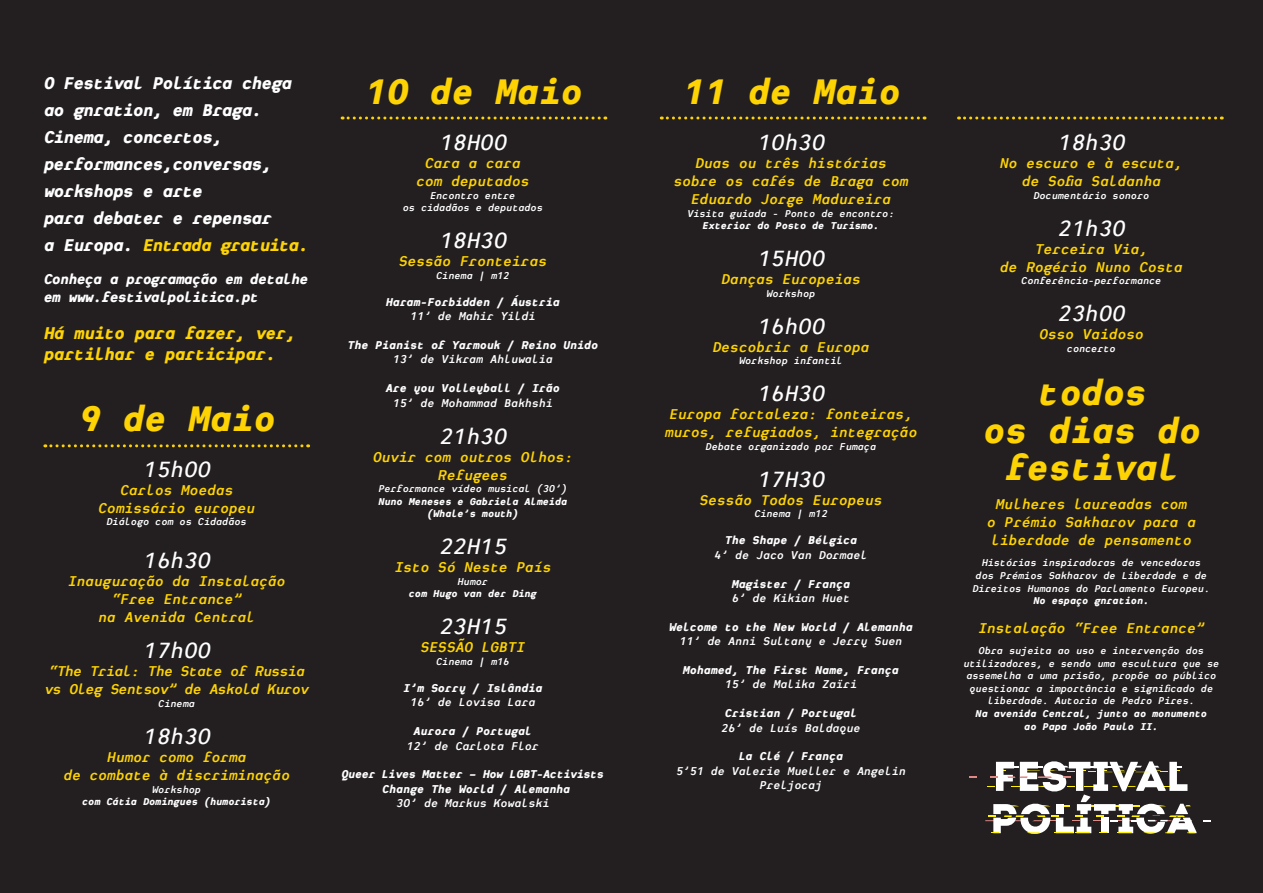
<style>
.page{position:relative;width:1263px;height:893px;background:#231f20}
.page>*{position:absolute;margin:0;border:0;box-sizing:border-box;transform-origin:0 0}
.t1{font:37.5px/37.5px "Heimat Regular 4";color:#fed304;text-align:center}
.t2{font:23.25px "Heimat Regular 6";color:#fff}
.t3{font:18px/27px "Heimat Regular 4";letter-spacing:-.03em;color:#fff}
.t4{font:18px/21.6px "Heimat Regular 4";letter-spacing:-.02em;color:#fed304}
.t5{font:italic 700 15px/18px "Heimat Mono";color:#fed304;text-align:center}
.t6{font:italic 700 15px/18px "Heimat Mono";letter-spacing:-.03em;color:#fed304}
.t7{font:15px/18px "Heimat Regular 4";letter-spacing:-.03em;color:#fff}
.t8{font:italic 700 12px/14.4px "Heimat Mono";color:#fff;text-align:center}
.t9{font:12px "Heimat Regular 4";color:#fff}
.t10{font:12px/14.4px "Heimat Regular 4";letter-spacing:-.02em;color:#fff;text-align:center}
.t11{font:italic 700 10.5px/12.6px "Heimat Mono";color:#fff;text-align:center}
.t12{font:10.5px/12.6px "Heimat Regular 4";color:#fff;text-align:center}
.s1{color:#fed304}
</style>
<div class="page">
<svg style="left:661px;top:116px;width:264px;height:3px"></svg>
<svg style="left:958px;top:116px;width:264px;height:3px"></svg>
<svg style="left:970px;top:776px;width:7px;height:2px"></svg>
<svg style="left:985px;top:761px;width:211px;height:73px"></svg>
<svg style="left:45px;top:444px;width:264px;height:3px"></svg>
<svg style="left:342px;top:116px;width:264px;height:3px"></svg>
<p class="t3" style="left:43px;top:69px;width:266px">O Festival Política chega ao gnration, em Braga.<br>Cinema, concertos, performances,conversas, workshops e arte<br>para debater e repensar<br>a Europa. <span class="s1">Entrada gratuita.</span></p>
<p class="t7" style="left:43px;top:270px;width:266px">Conheça a programação em detalhe em www.festivalpolitica.pt</p>
<p class="t4" style="left:43px;top:321px;width:254px">Há muito para fazer, ver, partilhar e participar.</p>
<h1 class="t1" style="left:78px;top:398px;width:197px">9 de Maio</h1>
<h2 class="t2" style="left:143px;top:454px;width:69px">15h00</h2>
<p class="t5" style="left:98px;top:480px;width:158px">Carlos Moedas<br>Comissário europeu</p>
<p class="t11" style="left:106px;top:515px;width:142px">Diálogo com os Cidadãos</p>
<h2 class="t2" style="left:143px;top:545px;width:69px">16h30</h2>
<p class="t5" style="left:67px;top:571px;width:219px">Inauguração da Instalação “Free Entrance”<br>na Avenida Central</p>
<h2 class="t2" style="left:143px;top:636px;width:69px">17h00</h2>
<p class="t6" style="left:44px;top:662px;width:266px">“The Trial: The State of Russia vs Oleg Sentsov” de Askold Kurov</p>
<p class="t11" style="left:158px;top:697px;width:38px">Cinema</p>
<h2 class="t2" style="left:143px;top:722px;width:69px">18h30</h2>
<p class="t5" style="left:63px;top:748px;width:228px">Humor como forma<br>de combate à discriminação</p>
<p class="t11" style="left:152px;top:783px;width:50px">Workshop</p>
<p class="t12" style="left:82px;top:795px;width:190px">com Cátia Domingues (humorista)</p>
<h1 class="t1" style="left:364px;top:72px;width:219px">10 de Maio</h1>
<h2 class="t2" style="left:439px;top:128px;width:69px">18H00</h2>
<p class="t5" style="left:416px;top:154px;width:115px">Cara a cara com deputados</p>
<p class="t11" style="left:402px;top:189px;width:142px">Encontro entre<br>os cidadãos e deputados</p>
<h2 class="t2" style="left:439px;top:226px;width:69px">18H30</h2>
<p class="t5" style="left:398px;top:252px;width:149px">Sessão Fronteiras</p>
<p class="t11" style="left:436px;top:269px;width:75px">Cinema | m12</p>
<p class="t9" style="left:385px;top:294px;width:175px">Haram-Forbidden / Áustria</p>
<p class="t8" style="left:410px;top:309px;width:127px">11’ de Mahir Yildi</p>
<p class="t9" style="left:347px;top:337px;width:252px">The Pianist of Yarmouk / Reino Unido</p>
<p class="t8" style="left:392px;top:352px;width:162px">13’ de Vikram Ahluwalia</p>
<p class="t9" style="left:385px;top:380px;width:175px">Are you Volleyball / Irão</p>
<p class="t8" style="left:392px;top:395px;width:162px">15’ de Mohammad Bakhshi</p>
<h2 class="t2" style="left:439px;top:421px;width:69px">21h30</h2>
<p class="t5" style="left:372px;top:447px;width:202px">Ouvir com outros Olhos:<br>Refugees</p>
<p class="t11" style="left:378px;top:482px;width:190px">Performance vídeo musical (30’)</p>
<p class="t12" style="left:378px;top:495px;width:190px">Nuno Meneses e Gabriela Almeida (Whale’s mouth)</p>
<h2 class="t2" style="left:439px;top:532px;width:69px">22H15</h2>
<p class="t5" style="left:394px;top:558px;width:158px">Isto Só Neste País</p>
<p class="t11" style="left:457px;top:575px;width:32px">Humor</p>
<p class="t12" style="left:408px;top:587px;width:129px">com Hugo van der Ding</p>
<h2 class="t2" style="left:439px;top:612px;width:69px">23H15</h2>
<p class="t5" style="left:420px;top:638px;width:106px">SESSÃO LGBTI</p>
<p class="t11" style="left:436px;top:655px;width:75px">Cinema | m16</p>
<p class="t9" style="left:403px;top:680px;width:141px">I’m Sorry / Islândia</p>
<p class="t8" style="left:410px;top:695px;width:127px">16’ de Lovisa Lara</p>
<p class="t9" style="left:413px;top:723px;width:120px">Aurora / Portugal</p>
<p class="t8" style="left:406px;top:738px;width:134px">12’ de Carlota Flor</p>
<p class="t10" style="left:341px;top:767px;width:264px">Queer Lives Matter – How LGBT-Activists<br>Change The World / Alemanha</p>
<p class="t8" style="left:396px;top:796px;width:155px">30’ de Markus Kowalski</p>
<h1 class="t1" style="left:682px;top:72px;width:219px">11 de Maio</h1>
<h2 class="t2" style="left:757px;top:128px;width:69px">10h30</h2>
<p class="t5" style="left:673px;top:154px;width:236px">Duas ou três histórias sobre os cafés de Braga com<br>Eduardo Jorge Madureira</p>
<p class="t11" style="left:687px;top:207px;width:209px">Visita guiada - Ponto de encontro:</p>
<p class="t12" style="left:702px;top:219px;width:178px">Exterior do Posto de Turismo.</p>
<h2 class="t2" style="left:757px;top:244px;width:69px">15H00</h2>
<p class="t5" style="left:721px;top:270px;width:141px">Danças Europeias</p>
<p class="t11" style="left:766px;top:287px;width:50px">Workshop</p>
<h2 class="t2" style="left:757px;top:311px;width:69px">16h00</h2>
<p class="t5" style="left:712px;top:337px;width:158px">Descobrir a Europa</p>
<p class="t11" style="left:739px;top:354px;width:105px">Workshop infantil</p>
<h2 class="t2" style="left:757px;top:379px;width:69px">16H30</h2>
<p class="t5" style="left:664px;top:405px;width:254px;text-align:left">Europa fortaleza: fonteiras, muros, refugiados, integração</p>
<p class="t11" style="left:705px;top:440px;width:172px">Debate organizado por Fumaça</p>
<h2 class="t2" style="left:757px;top:464px;width:69px">17H30</h2>
<p class="t5" style="left:699px;top:490px;width:184px">Sessão Todos Europeus</p>
<p class="t11" style="left:754px;top:507px;width:75px">Cinema | m12</p>
<p class="t9" style="left:724px;top:532px;width:134px">The Shape / Bélgica</p>
<p class="t8" style="left:714px;top:547px;width:155px">4’ de Jaco Van Dormael</p>
<p class="t9" style="left:731px;top:576px;width:120px">Magister / França</p>
<p class="t8" style="left:731px;top:590px;width:120px">6’ de Kikian Huet</p>
<p class="t9" style="left:669px;top:619px;width:245px">Welcome to the New World / Alemanha</p>
<p class="t8" style="left:679px;top:634px;width:224px">11’ de Anni Sultany e Jerry Suen</p>
<p class="t9" style="left:683px;top:662px;width:217px">Mohamed, The First Name, França</p>
<p class="t8" style="left:724px;top:677px;width:134px">15’ de Malika Zaïri</p>
<p class="t9" style="left:724px;top:705px;width:134px">Cristian / Portugal</p>
<p class="t8" style="left:721px;top:720px;width:141px">26’ de Luís Baldaque</p>
<p class="t9" style="left:738px;top:748px;width:106px">La Clé / França</p>
<p class="t8" style="left:676px;top:763px;width:231px">5’51 de Valerie Mueller e Angelin<br>Preljocaj</p>
<h2 class="t2" style="left:1057px;top:128px;width:69px">18h30</h2>
<p class="t5" style="left:999px;top:154px;width:184px">No escuro e à escuta, de Sofia Saldanha</p>
<p class="t11" style="left:1033px;top:189px;width:117px">Documentário sonoro</p>
<h2 class="t2" style="left:1057px;top:213px;width:69px">21h30</h2>
<p class="t5" style="left:999px;top:239px;width:184px">Terceira Via,<br>de Rogério Nuno Costa</p>
<p class="t11" style="left:1021px;top:274px;width:142px">Conferência-performance</p>
<h2 class="t2" style="left:1057px;top:299px;width:69px">23h00</h2>
<p class="t5" style="left:1039px;top:325px;width:106px">Osso Vaidoso</p>
<p class="t11" style="left:1066px;top:342px;width:50px">concerto</p>
<h1 class="t1" style="left:982px;top:373px;width:219px">todos<br>os dias do festival</h1>
<p class="t5" style="left:986px;top:495px;width:210px">Mulheres laureadas com<br>o Prémio Sakharov para a liberdade de pensamento</p>
<p class="t11" style="left:972px;top:556px;width:239px">Histórias inspiradoras de vencedoras dos Prémios Sakharov de Liberdade e de<br>Direitos Humanos do Parlamento Europeu.</p>
<p class="t12" style="left:1033px;top:594px;width:117px">No espaço gnration.</p>
<p class="t5" style="left:978px;top:619px;width:228px">Instalação “Free Entrance”</p>
<p class="t11" style="left:963px;top:644px;width:257px">Obra sujeita ao uso e intervenção dos utilizadores, e sendo uma escultura que se assemelha a uma prisão, propõe ao público questionar a importância e significado de liberdade. Autoria de Pedro Pires.</p>
<p class="t12" style="left:975px;top:707px;width:233px">Na avenida Central, junto ao monumento ao Papa João Paulo II.</p>
</div>
